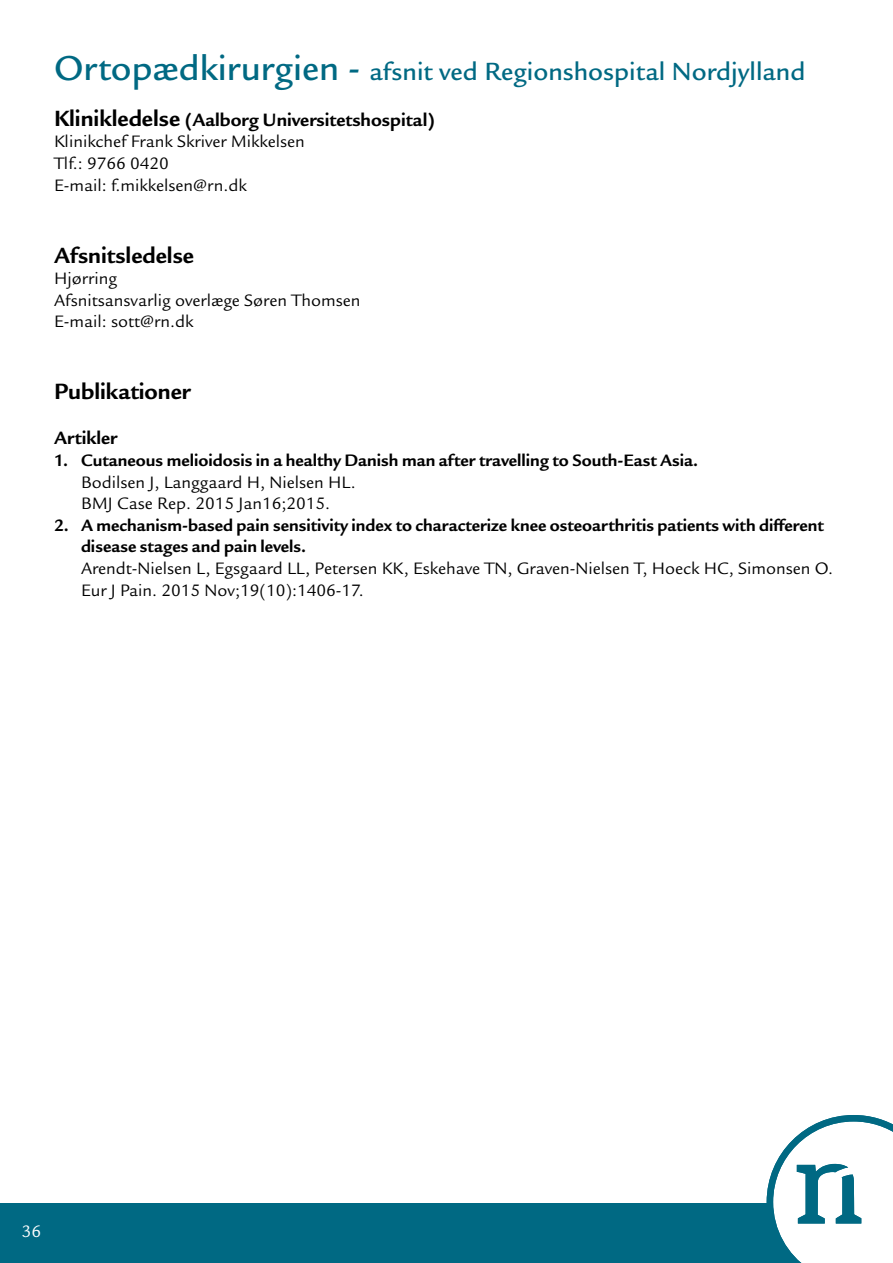
<style>
.page{position:relative;width:893px;height:1263px;background:#fff}
.page>*{position:absolute;margin:0;border:0;box-sizing:border-box;transform-origin:0 0}
.t1{font:500 27px "Legacy Sans ITC Std";color:#006983}
.t2{font:700 24px "Legacy Sans ITC Std";color:#000}
.t3{font:700 19.5px "Legacy Sans ITC Std";color:#000}
.t4{font:18px/21.6px "Legacy Sans ITC Std";color:#000}
.t5{font:700 18px/21.6px "Legacy Sans ITC Std";color:#000}
.t6{font:18px "Legacy Sans ITC Std";color:#fff}
.s1{font-size:37.5px}
.s2{font-size:24px}
</style>
<div class="page">
<div style="left:0;top:1204px;width:771px;height:59px;background:#006983"></div>
<svg style="left:767px;top:1115px;width:126px;height:148px"></svg>
<h1 class="t1" style="left:54px;top:56px;width:753px"><span class="s1">Ortopædkirurgien -</span> afsnit ved Regionshospital Nordjylland</h1>
<p class="t3" style="left:54px;top:108px;width:382px"><span class="s2">Klinikledelse</span> (Aalborg Universitetshospital)</p>
<p class="t4" style="left:54px;top:131px;width:252px">Klinikchef Frank Skriver Mikkelsen<br>Tlf.: 9766 0420<br>E-mail: f.mikkelsen@rn.dk</p>
<h2 class="t2" style="left:54px;top:241px;width:142px">Afsnitsledelse</h2>
<p class="t4" style="left:54px;top:268px;width:308px">Hjørring<br>Afsnitsansvarlig overlæge Søren Thomsen<br>E-mail: sott@rn.dk</p>
<h2 class="t2" style="left:54px;top:378px;width:138px">Publikationer</h2>
<p class="t3" style="left:54px;top:427px;width:65px">Artikler</p>
<p class="t5" style="left:54px;top:450px;width:646px">1. Cutaneous melioidosis in a healthy Danish man after travelling to South-East Asia.</p>
<p class="t4" style="left:81px;top:471px;width:276px">Bodilsen J, Langgaard H, Nielsen HL.<br>BMJ Case Rep. 2015 Jan16;2015.</p>
<p class="t5" style="left:81px;top:514px;width:744px;text-indent:-27px">2. A mechanism-based pain sensitivity index to characterize knee osteoarthritis patients with different disease stages and pain levels.</p>
<p class="t4" style="left:81px;top:558px;width:753px">Arendt-Nielsen L, Egsgaard LL, Petersen KK, Eskehave TN, Graven-Nielsen T, Hoeck HC, Simonsen O.<br>Eur J Pain. 2015 Nov;19(10):1406-17.</p>
<p class="t6" style="left:22px;top:1221px;width:21px">36</p>
</div>
